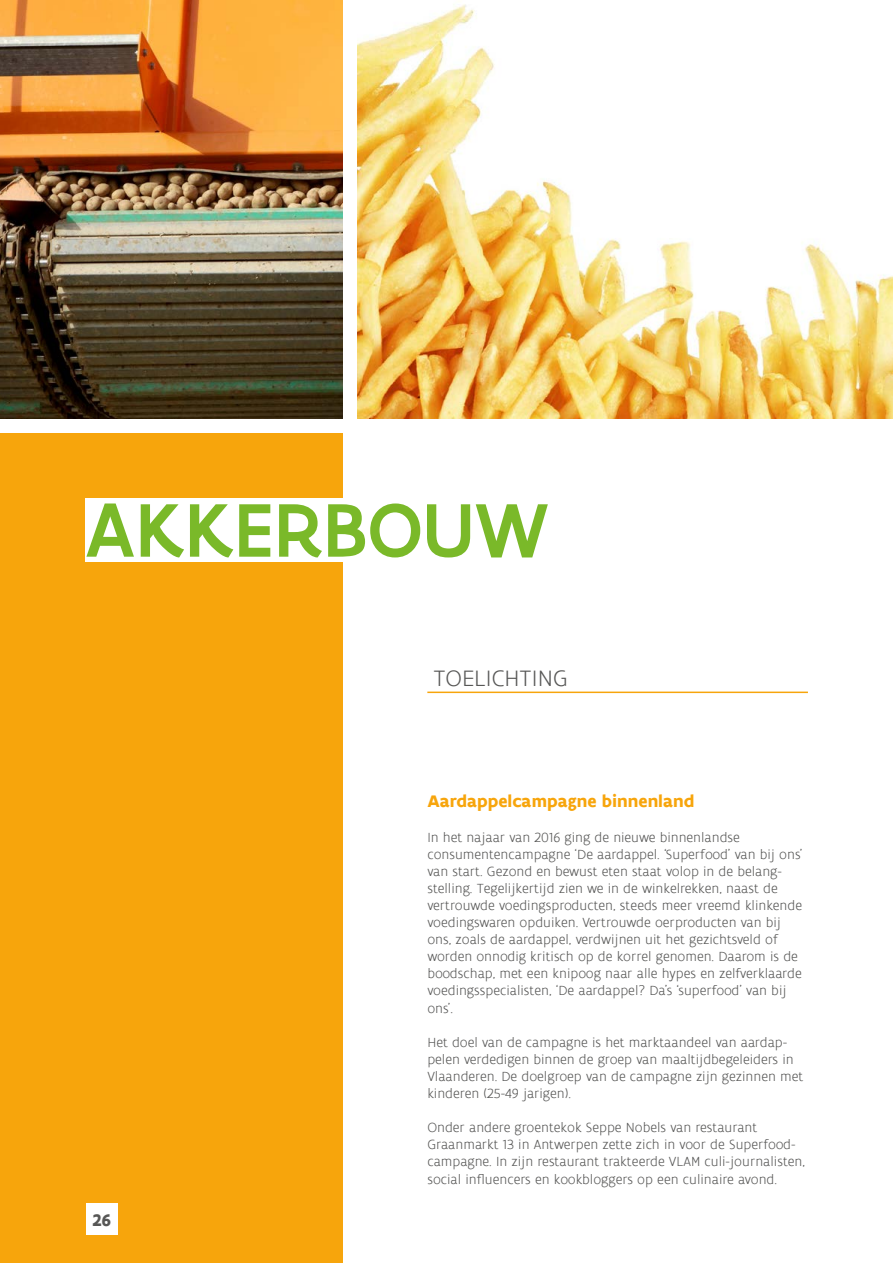
<style>
.page{position:relative;width:893px;height:1263px;background:#fff}
.page>*{position:absolute;margin:0;border:0;box-sizing:border-box;transform-origin:0 0}
.t1{font:500 81.45px "Flanders Art Sans";letter-spacing:.005em;color:#7ab929}
.t2{font:300 24px "Flanders Art Sans";letter-spacing:.005em;color:#575756}
.t3{font:700 18px "Flanders Art Sans";color:#f7a50c}
.t4{font:700 18px "Flanders Art Sans";color:#575756}
.t5{font:300 14.25px/17.1px "Flanders Art Sans";color:#575756}
</style>
<div class="page">
<div style="left:0;top:434px;width:342px;height:829px;background:#f7a50c"></div>
<img style="left:0;top:0;width:342px;height:419px">
<img style="left:357px;top:4px;width:536px;height:415px">
<div style="left:85px;top:498px;width:589px;height:63px;background:#fff"></div>
<hr style="left:427px;top:691px;width:381px;height:2px;background:#f7a50c">
<div style="left:86px;top:1203px;width:32px;height:32px;background:#fff"></div>
<h1 class="t1" style="left:85px;top:479px;width:465px">AKKERBOUW</h1>
<h2 class="t2" style="left:433px;top:664px;width:136px">TOELICHTING</h2>
<p class="t4" style="left:92px;top:1209px;width:21px">26</p>
<p class="t3" style="left:427px;top:790px;width:269px">Aardappelcampagne binnenland</p>
<p class="t5" style="left:427px;top:829px;width:377px">In het najaar van 2016 ging de nieuwe binnenlandse consumentencampagne ‘De aardappel. ‘Superfood’ van bij ons’ van start. Gezond en bewust eten staat volop in de belang&shy;stelling. Tegelijkertijd zien we in de winkelrekken, naast de vertrouwde voedingsproducten, steeds meer vreemd klinkende voedingswaren opduiken. Vertrouwde oerproducten van bij ons, zoals de aardappel, verdwijnen uit het gezichtsveld of worden onnodig kritisch op de korrel genomen. Daarom is de boodschap, met een knipoog naar alle hypes en zelfverklaarde voedingsspecialisten, ‘De aardappel? Da’s ‘superfood’ van bij ons’.</p>
<p class="t5" style="left:427px;top:1034px;width:377px">Het doel van de campagne is het marktaandeel van aardap&shy;pelen verdedigen binnen de groep van maaltijdbegeleiders in Vlaanderen. De doelgroep van de campagne zijn gezinnen met kinderen (25-49 jarigen).</p>
<p class="t5" style="left:427px;top:1119px;width:379px">Onder andere groentekok Seppe Nobels van restaurant Graanmarkt 13 in Antwerpen zette zich in voor de Superfood&shy;campagne. In zijn restaurant trakteerde VLAM culi-journalisten, social influencers en kookbloggers op een culinaire avond.</p>
</div>
